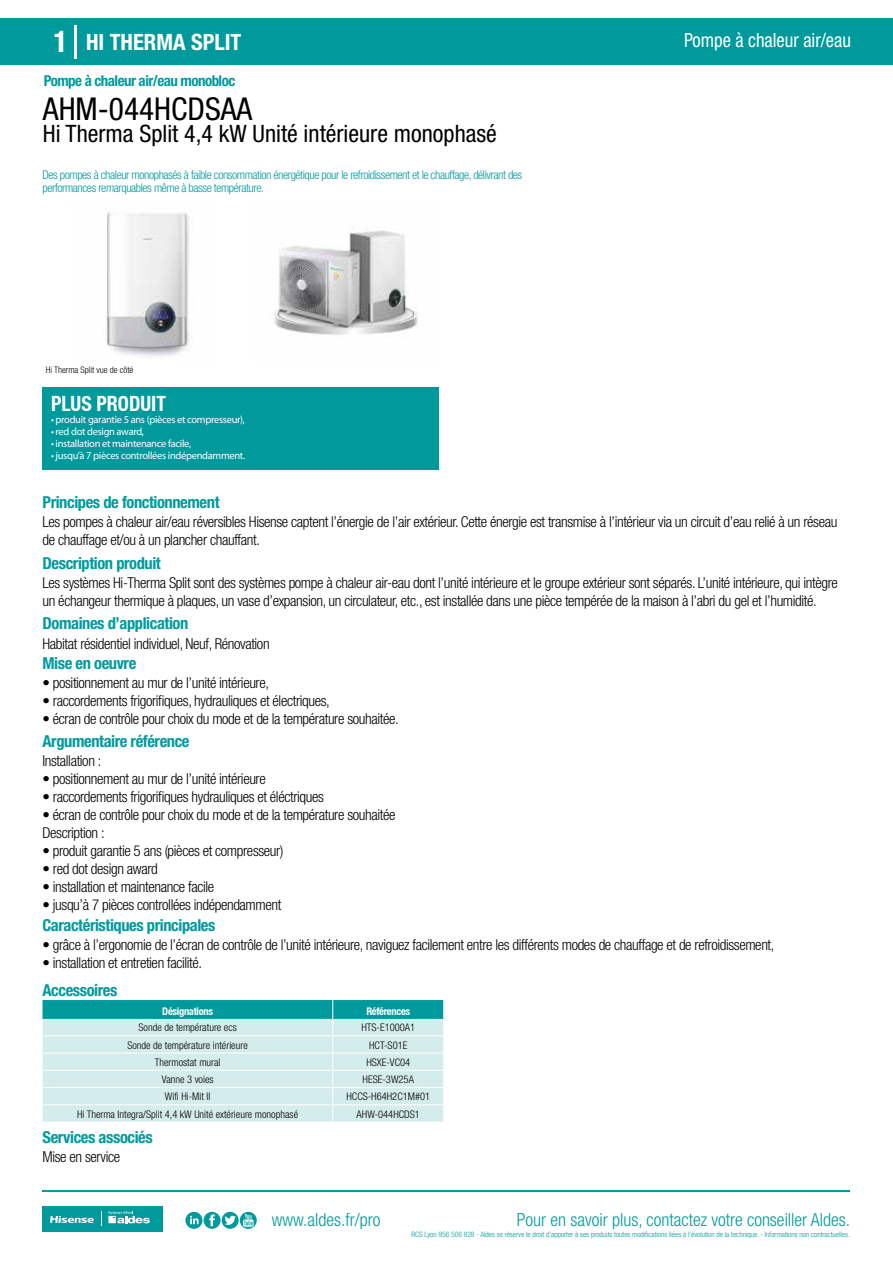
<style>
.page{position:relative;width:893px;height:1263px;background:#fff}
.page>*{position:absolute;margin:0;border:0;box-sizing:border-box;transform-origin:0 0}
.t1{font:condensed 31.5px "Helvetica Neue LT Std";color:#000}
.t2{font:condensed 24px "Helvetica Neue LT Std";color:#000}
.t3{font:700 condensed 22.5px "Helvetica Neue LT Std";color:#fff}
.t4{font:700 condensed 21px "Helvetica Neue";color:#fff;scale:.95 1}
.t5{font:condensed 19.5px "Helvetica Neue LT Std";color:#fff;scale:.95 1}
.t6{font:300 condensed 18px "Helvetica Neue LT Std";color:#009a9d}
.t7{font:700 condensed 16.5px "Helvetica Neue LT Std";letter-spacing:-.025em;color:#009a9d}
.t8{font:300 condensed 15px/18px "Helvetica Neue LT Std";letter-spacing:-.025em;color:#000}
.t9{font:700 condensed 15px "Helvetica Neue LT Std";letter-spacing:-.035em;color:#009a9d}
.t10{font:300 condensed 12px/13.5px "Helvetica Neue LT Std";letter-spacing:-.035em;color:#009a9d}
.t11{font:300 condensed 10.5px "Helvetica Neue";color:#000}
.t12{font:10.5px "Myriad Pro";letter-spacing:-.03em;color:#fff}
.t13{font:700 condensed 10.5px "Helvetica Neue";letter-spacing:-.03em;color:#fff}
.t14{font:300 condensed 9px "Helvetica Neue LT Std";color:#000}
.t15{font:300 condensed 7.5px "Helvetica Neue LT Std";color:#009a9d}
.s1{font-size:30px}
</style>
<div class="page">
<svg style="left:185px;top:1212px;width:72px;height:17px"></svg>
<div style="left:43px;top:1206px;width:120px;height:25px;background:#009a9d"></div>
<svg style="left:101px;top:1211px;width:1px;height:15px"></svg>
<svg style="left:108px;top:1211px;width:42px;height:12px"></svg>
<svg style="left:50px;top:1216px;width:44px;height:7px"></svg>
<div style="left:0;top:18px;width:893px;height:46px;background:#009a9d"></div>
<div style="left:43px;top:387px;width:396px;height:83px;background:#009a9d"></div>
<hr style="left:74px;top:25px;width:2px;height:33px;background:#fff">
<img style="left:106px;top:212px;width:84px;height:144px">
<img style="left:274px;top:227px;width:144px;height:108px">
<hr style="left:43px;top:1190px;width:807px;height:1px;background:#009a9d">
<svg style="left:43px;top:1000px;width:401px;height:122px;background:#b6e0e1"></svg>
<h3 class="t3" style="left:54px;top:28px;width:189px"><span class="s1">1</span> HI THERMA SPLIT</h3>
<h3 class="t5" style="left:684px;top:29px;width:177px">Pompe à chaleur air/eau</h3>
<p class="t9" style="left:44px;top:71px;width:193px">Pompe à chaleur air/eau monobloc</p>
<h1 class="t1" style="left:43px;top:91px;width:211px">AHM-044HCDSAA</h1>
<h2 class="t2" style="left:43px;top:120px;width:455px">Hi Therma Split 4,4 kW Unité intérieure monophasé</h2>
<p class="t10" style="left:43px;top:167px;width:481px">Des pompes à chaleur monophasés à faible consommation énergétique pour le refroidissement et le chauffage, délivrant des performances remarquables même à basse température.</p>
<p class="t14" style="left:46px;top:365px;width:89px">Hi Therma Split vue de côté</p>
<h3 class="t4" style="left:51px;top:391px;width:122px">PLUS PRODUIT</h3>
<p class="t12" style="left:51px;top:413px;width:196px">• produit garantie 5 ans (pièces et compresseur),</p>
<p class="t12" style="left:51px;top:425px;width:95px">• red dot design award,</p>
<p class="t12" style="left:51px;top:437px;width:142px">• installation et maintenance facile,</p>
<p class="t12" style="left:51px;top:449px;width:196px">• jusqu’à 7 pièces controllées indépendamment.</p>
<p class="t7" style="left:43px;top:492px;width:179px">Principes de fonctionnement</p>
<p class="t8" style="left:43px;top:513px;width:796px">Les pompes à chaleur air/eau réversibles Hisense captent l’énergie de l’air extérieur. Cette énergie est transmise à l’intérieur via un circuit d’eau relié à un réseau de chauffage et/ou à un plancher chauffant.</p>
<p class="t8" style="left:43px;top:573px;width:797px">Les systèmes Hi-Therma Split sont des systèmes pompe à chaleur air-eau dont l’unité intérieure et le groupe extérieur sont séparés. L’unité intérieure, qui intègre un échangeur thermique à plaques, un vase d’expansion, un circulateur, etc., est installée dans une pièce tempérée de la maison à l’abri du gel et l’humidité.</p>
<p class="t8" style="left:43px;top:634px;width:229px">Habitat résidentiel individuel, Neuf, Rénovation</p>
<p class="t8" style="left:43px;top:674px;width:228px">• positionnement au mur de l’unité intérieure,</p>
<p class="t8" style="left:43px;top:692px;width:289px">• raccordements frigorifiques, hydrauliques et électriques,</p>
<p class="t8" style="left:43px;top:710px;width:358px">• écran de contrôle pour choix du mode et de la température souhaitée.</p>
<p class="t7" style="left:43px;top:553px;width:120px">Description produit</p>
<p class="t7" style="left:43px;top:613px;width:147px">Domaines d’application</p>
<p class="t7" style="left:43px;top:653px;width:95px">Mise en oeuvre</p>
<p class="t7" style="left:43px;top:731px;width:149px">Argumentaire référence</p>
<p class="t8" style="left:43px;top:751px;width:60px">Installation :</p>
<p class="t8" style="left:43px;top:769px;width:225px">• positionnement au mur de l’unité intérieure</p>
<p class="t8" style="left:43px;top:787px;width:283px">• raccordements frigorifiques hydrauliques et éléctriques</p>
<p class="t8" style="left:43px;top:805px;width:354px">• écran de contrôle pour choix du mode et de la température souhaitée<br>Description :</p>
<p class="t8" style="left:43px;top:841px;width:242px">• produit garantie 5 ans (pièces et compresseur)</p>
<p class="t8" style="left:43px;top:859px;width:117px">• red dot design award</p>
<p class="t8" style="left:43px;top:877px;width:173px">• installation et maintenance facile</p>
<p class="t8" style="left:43px;top:895px;width:240px">• jusqu’à 7 pièces controllées indépendamment</p>
<p class="t7" style="left:43px;top:915px;width:174px">Caractéristiques principales</p>
<p class="t8" style="left:43px;top:935px;width:733px">• grâce à l’ergonomie de l’écran de contrôle de l’unité intérieure, naviguez facilement entre les différents modes de chauffage et de refroidissement,</p>
<p class="t8" style="left:43px;top:953px;width:161px">• installation et entretien facilité.</p>
<p class="t7" style="left:43px;top:980px;width:76px">Accessoires</p>
<p class="t13" style="left:162px;top:1004px;width:52px">Désignations</p>
<p class="t13" style="left:366px;top:1004px;width:45px">Références</p>
<p class="t11" style="left:139px;top:1022px;width:100px">Sonde de température ecs</p>
<p class="t11" style="left:361px;top:1022px;width:55px">HTS-E1000A1</p>
<p class="t11" style="left:127px;top:1039px;width:122px">Sonde de température intérieure</p>
<p class="t11" style="left:369px;top:1039px;width:40px">HCT-S01E</p>
<p class="t11" style="left:155px;top:1056px;width:67px">Thermostat mural</p>
<p class="t11" style="left:366px;top:1056px;width:45px">HSXE-VC04</p>
<p class="t11" style="left:162px;top:1073px;width:53px">Vanne 3 voies</p>
<p class="t11" style="left:363px;top:1073px;width:53px">HESE-3W25A</p>
<p class="t11" style="left:165px;top:1091px;width:47px">Wifi Hi-Mit II</p>
<p class="t11" style="left:346px;top:1091px;width:85px">HCCS-H64H2C1M#01</p>
<p class="t11" style="left:77px;top:1108px;width:222px">Hi Therma Integra/Split 4,4 kW Unité extérieure monophasé</p>
<p class="t11" style="left:357px;top:1108px;width:65px">AHW-044HCDS1</p>
<p class="t7" style="left:43px;top:1127px;width:112px">Services associés</p>
<p class="t8" style="left:43px;top:1147px;width:79px">Mise en service</p>
<p class="t6" style="left:272px;top:1209px;width:110px">www.aldes.fr/pro</p>
<p class="t6" style="left:517px;top:1209px;width:335px">Pour en savoir plus, contactez votre conseiller Aldes.</p>
<p class="t15" style="left:411px;top:1230px;width:440px">RCS Lyon 956 506 828 - Aldes se réserve le droit d’apporter à ses produits toutes modifications liées à l’évolution de la technique. - Informations non contractuelles.</p>
</div>
